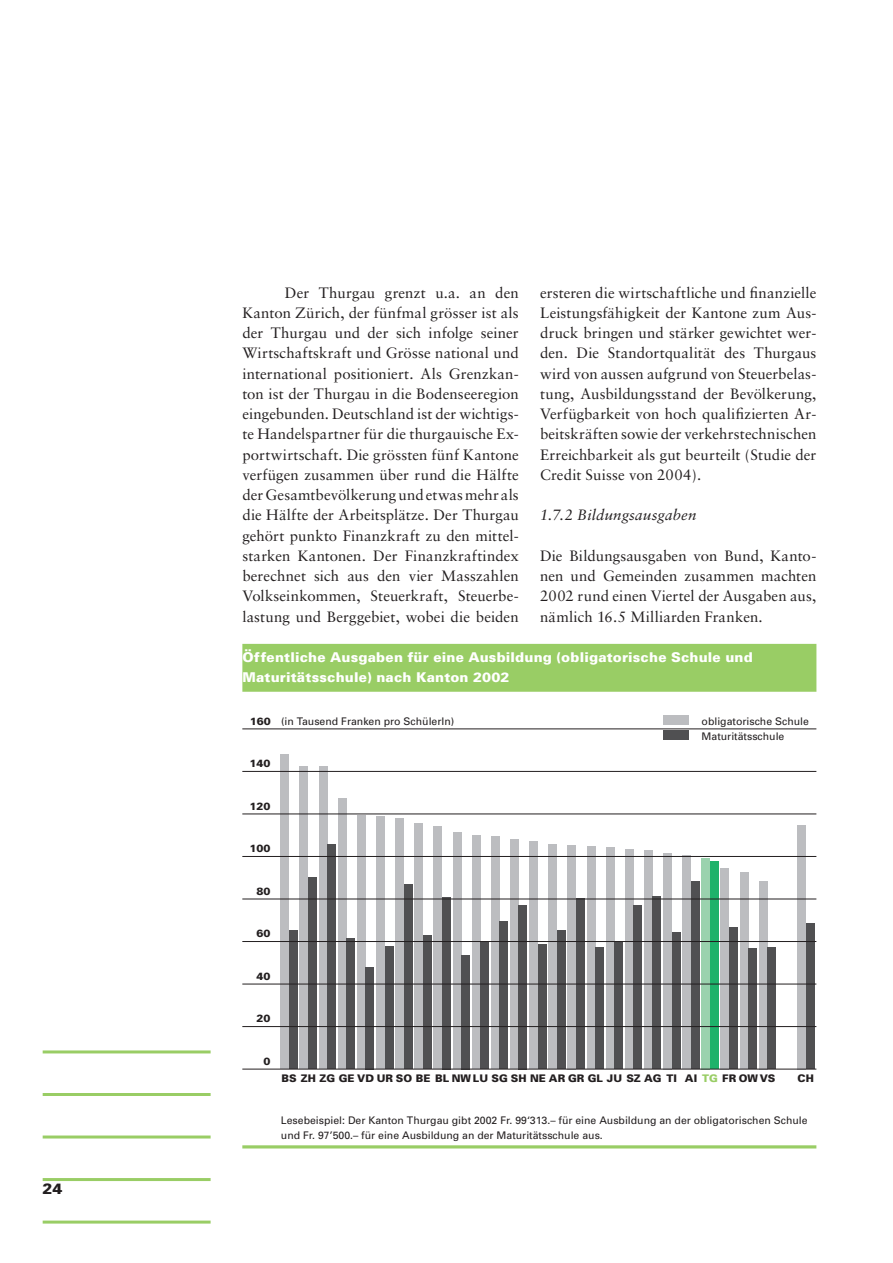
<style>
.page{position:relative;width:893px;height:1263px;background:#fff}
.page>*{position:absolute;margin:0;border:0;box-sizing:border-box;transform-origin:0 0}
.t1{font:15px/20.2px "Sabon";letter-spacing:.005em;color:#231f20;text-align:justify}
.t2{font:italic 15px "Sabon";letter-spacing:.015em;color:#231f20}
.t3{font:900 15px "Univers";color:#231f20}
.t4{font:900 13.5px/20.2px "Univers";letter-spacing:.015em;color:#fff}
.t5{font:10.5px/15px "Univers";color:#231f20}
.t6{font:900 10.5px "Univers";color:#231f20}
.s1{font-weight:900}
.s2{color:#99cd65}
</style>
<div class="page">
<hr style="left:43px;top:1050px;width:168px;height:3px;background:#99cd65">
<hr style="left:43px;top:1093px;width:168px;height:3px;background:#99cd65">
<hr style="left:43px;top:1135px;width:168px;height:3px;background:#99cd65">
<hr style="left:43px;top:1178px;width:168px;height:3px;background:#99cd65">
<hr style="left:43px;top:1220px;width:168px;height:3px;background:#99cd65">
<div style="left:663px;top:730px;width:26px;height:10px;background:#505052"></div>
<div style="left:663px;top:715px;width:26px;height:9px;background:#bcbdc0"></div>
<hr style="left:242px;top:728px;width:574px;height:1px;background:#231f20">
<div style="left:281px;top:754px;width:8px;height:315px;background:#bcbdc0"></div>
<div style="left:289px;top:930px;width:9px;height:139px;background:#505052"></div>
<div style="left:300px;top:766px;width:8px;height:303px;background:#bcbdc0"></div>
<div style="left:308px;top:878px;width:9px;height:191px;background:#505052"></div>
<div style="left:319px;top:766px;width:8px;height:303px;background:#bcbdc0"></div>
<div style="left:327px;top:845px;width:9px;height:224px;background:#505052"></div>
<div style="left:338px;top:798px;width:8px;height:271px;background:#bcbdc0"></div>
<div style="left:346px;top:938px;width:9px;height:131px;background:#505052"></div>
<div style="left:357px;top:816px;width:9px;height:253px;background:#bcbdc0"></div>
<div style="left:366px;top:967px;width:8px;height:102px;background:#505052"></div>
<div style="left:376px;top:816px;width:9px;height:253px;background:#bcbdc0"></div>
<div style="left:385px;top:946px;width:8px;height:123px;background:#505052"></div>
<div style="left:395px;top:819px;width:9px;height:250px;background:#bcbdc0"></div>
<div style="left:404px;top:884px;width:8px;height:185px;background:#505052"></div>
<div style="left:415px;top:823px;width:8px;height:246px;background:#bcbdc0"></div>
<div style="left:423px;top:935px;width:9px;height:134px;background:#505052"></div>
<div style="left:434px;top:826px;width:8px;height:243px;background:#bcbdc0"></div>
<div style="left:442px;top:897px;width:9px;height:172px;background:#505052"></div>
<div style="left:453px;top:832px;width:8px;height:237px;background:#bcbdc0"></div>
<div style="left:461px;top:955px;width:9px;height:114px;background:#505052"></div>
<div style="left:472px;top:835px;width:8px;height:234px;background:#bcbdc0"></div>
<div style="left:480px;top:942px;width:9px;height:127px;background:#505052"></div>
<div style="left:491px;top:836px;width:9px;height:233px;background:#bcbdc0"></div>
<div style="left:500px;top:921px;width:8px;height:148px;background:#505052"></div>
<div style="left:510px;top:839px;width:9px;height:230px;background:#bcbdc0"></div>
<div style="left:519px;top:905px;width:8px;height:164px;background:#505052"></div>
<div style="left:529px;top:841px;width:9px;height:228px;background:#bcbdc0"></div>
<div style="left:538px;top:945px;width:8px;height:124px;background:#505052"></div>
<div style="left:548px;top:844px;width:9px;height:225px;background:#bcbdc0"></div>
<div style="left:557px;top:931px;width:8px;height:138px;background:#505052"></div>
<div style="left:568px;top:845px;width:8px;height:224px;background:#bcbdc0"></div>
<div style="left:576px;top:899px;width:9px;height:170px;background:#505052"></div>
<div style="left:587px;top:847px;width:8px;height:222px;background:#bcbdc0"></div>
<div style="left:595px;top:947px;width:9px;height:122px;background:#505052"></div>
<div style="left:606px;top:847px;width:8px;height:222px;background:#bcbdc0"></div>
<div style="left:614px;top:943px;width:9px;height:126px;background:#505052"></div>
<div style="left:625px;top:849px;width:8px;height:220px;background:#bcbdc0"></div>
<div style="left:633px;top:905px;width:9px;height:164px;background:#505052"></div>
<div style="left:644px;top:851px;width:9px;height:218px;background:#bcbdc0"></div>
<div style="left:653px;top:897px;width:8px;height:172px;background:#505052"></div>
<div style="left:663px;top:853px;width:9px;height:216px;background:#bcbdc0"></div>
<div style="left:672px;top:932px;width:8px;height:137px;background:#505052"></div>
<div style="left:682px;top:856px;width:9px;height:213px;background:#bcbdc0"></div>
<div style="left:691px;top:881px;width:8px;height:188px;background:#505052"></div>
<div style="left:702px;top:858px;width:8px;height:211px;background:#9ad2ae"></div>
<div style="left:710px;top:862px;width:9px;height:207px;background:#1eb26a"></div>
<div style="left:721px;top:868px;width:8px;height:201px;background:#bcbdc0"></div>
<div style="left:729px;top:927px;width:9px;height:142px;background:#505052"></div>
<div style="left:740px;top:873px;width:8px;height:196px;background:#bcbdc0"></div>
<div style="left:748px;top:949px;width:9px;height:120px;background:#505052"></div>
<div style="left:759px;top:881px;width:8px;height:188px;background:#bcbdc0"></div>
<div style="left:767px;top:947px;width:9px;height:122px;background:#505052"></div>
<div style="left:797px;top:825px;width:9px;height:244px;background:#bcbdc0"></div>
<div style="left:806px;top:924px;width:8px;height:145px;background:#505052"></div>
<hr style="left:242px;top:1145px;width:574px;height:3px;background:#99cd65">
<hr style="left:242px;top:813px;width:574px;height:1px;background:#231f20">
<hr style="left:242px;top:856px;width:574px;height:1px;background:#231f20">
<hr style="left:242px;top:898px;width:574px;height:1px;background:#231f20">
<hr style="left:242px;top:941px;width:574px;height:1px;background:#231f20">
<hr style="left:242px;top:1026px;width:574px;height:1px;background:#231f20">
<hr style="left:242px;top:1069px;width:574px;height:1px;background:#231f20">
<hr style="left:242px;top:983px;width:574px;height:1px;background:#231f20">
<hr style="left:242px;top:771px;width:574px;height:1px;background:#231f20">
<div style="left:247px;top:648px;width:565px;height:39px;background:#99cd65"></div>
<div style="left:242px;top:644px;width:574px;height:48px;border:9px solid #99cd65"></div>
<p class="t3" style="left:43px;top:1179px;width:22px">24</p>
<p class="t1" style="left:242px;top:282px;width:278px;text-indent:43px">Der Thurgau grenzt u.a. an den Kanton Zürich, der fünfmal grösser ist als der Thurgau und der sich infolge seiner Wirtschaftskraft und Grösse national und international positioniert. Als Grenzkan&shy;ton ist der Thurgau in die Bodenseeregion eingebunden. Deutschland ist der wichtigs&shy;te Handelspartner für die thurgauische Ex&shy;portwirtschaft. Die grössten fünf Kantone verfügen zusammen über rund die Hälfte der Gesamtbevölkerung und etwas mehr als die Hälfte der Arbeitsplätze. Der Thurgau gehört punkto Finanzkraft zu den mittel&shy;starken Kantonen. Der Finanzkraftindex berechnet sich aus den vier Masszahlen Volkseinkommen, Steuerkraft, Steuerbe&shy;lastung und Berggebiet, wobei die beiden</p>
<p class="t1" style="left:540px;top:282px;width:278px">ersteren die wirtschaftliche und finanzielle Leistungsfähigkeit der Kantone zum Aus&shy;druck bringen und stärker gewichtet wer&shy;den. Die Standortqualität des Thurgaus wird von aussen aufgrund von Steuerbelas&shy;tung, Ausbildungsstand der Bevölkerung, Verfügbarkeit von hoch qualifizierten Ar&shy;beitskräften sowie der verkehrstechnischen Erreichbarkeit als gut beurteilt (Studie der Credit Suisse von 2004).</p>
<p class="t2" style="left:540px;top:506px;width:158px">1.7.2 Bildungsausgaben</p>
<p class="t1" style="left:540px;top:545px;width:278px">Die Bildungsausgaben von Bund, Kanto&shy;nen und Gemeinden zusammen machten 2002 rund einen Viertel der Ausgaben aus, nämlich 16.5 Milliarden Franken.</p>
<p class="t4" style="left:242px;top:647px;width:512px">Öffentliche Ausgaben für eine Ausbildung (obligatorische Schule und<br>Maturitätsschule) nach Kanton 2002</p>
<p class="t5" style="left:250px;top:713px;width:206px"><span class="s1">160</span> (in Tausend Franken pro SchülerIn)</p>
<p class="t6" style="left:249px;top:757px;width:23px">140</p>
<p class="t6" style="left:249px;top:799px;width:23px">120</p>
<p class="t6" style="left:249px;top:842px;width:23px">100</p>
<p class="t6" style="left:256px;top:884px;width:16px">80</p>
<p class="t6" style="left:257px;top:927px;width:16px">60</p>
<p class="t6" style="left:257px;top:969px;width:16px">40</p>
<p class="t6" style="left:257px;top:1012px;width:16px">20</p>
<p class="t6" style="left:263px;top:1054px;width:9px">0</p>
<p class="t5" style="left:702px;top:713px;width:109px">obligatorische Schule<br>Maturitätsschule</p>
<p class="t6" style="left:282px;top:1071px;width:495px">BS ZH ZG GE VD UR SO BE BL NW LU SG SH NE AR GR GL JU SZ AG TI AI <span class="s2">TG</span> FR OW VS</p>
<p class="t6" style="left:798px;top:1071px;width:18px">CH</p>
<p class="t5" style="left:281px;top:1113px;width:528px">Lesebeispiel: Der Kanton Thurgau gibt 2002 Fr. 99‘313.– für eine Ausbildung an der obligatorischen Schule und Fr. 97’500.– für eine Ausbildung an der Maturitätsschule aus.</p>
</div>
